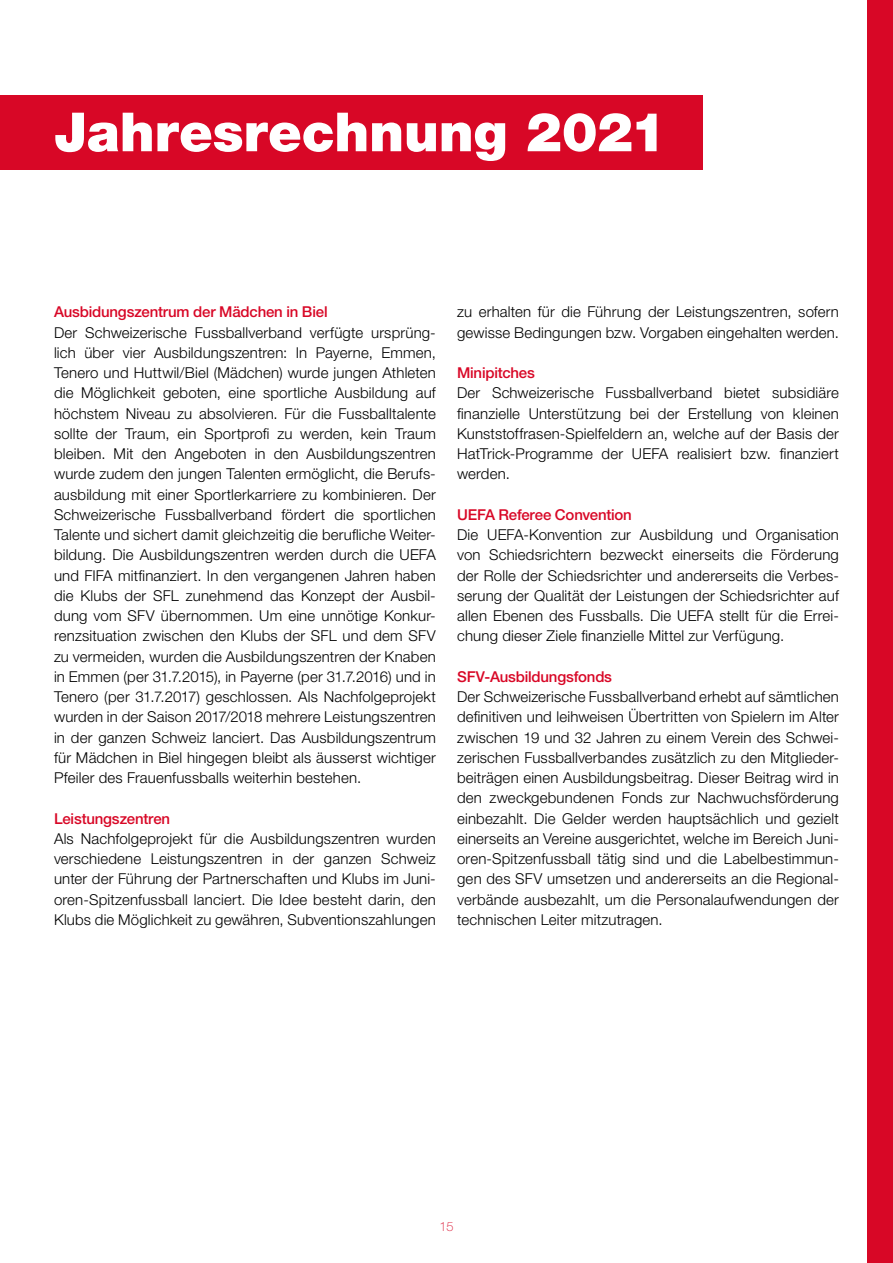
<style>
.page{position:relative;width:893px;height:1263px;background:#fff}
.page>*{position:absolute;margin:0;border:0;box-sizing:border-box;transform-origin:0 0}
.t1{font:900 54px "Helvetica Neue LT Std";letter-spacing:-.005em;color:#fff}
.t2{font:300 15px/20.2px "Helvetica Neue LT Std";letter-spacing:.01em;color:#000;text-align:justify}
.t3{font:500 15px "Helvetica Neue LT Std";letter-spacing:-.015em;color:#d80726}
.t4{font:100 12.75px "Helvetica Neue LT Std";color:#d80726}
</style>
<div class="page">
<div style="left:0;top:95px;width:702px;height:75px;background:#d80726"></div>
<hr style="left:0;top:0;width:1px;height:1263px;background:#d80726">
<div style="left:867px;top:0;width:26px;height:1263px;background:#d80726"></div>
<h1 class="t1" style="left:54px;top:100px;width:614px">Jahresrechnung 2021</h1>
<p class="t3" style="left:54px;top:303px;width:275px">Ausbidungszentrum der Mädchen in Biel</p>
<p class="t2" style="left:54px;top:322px;width:383px">Der Schweizerische Fussballverband verfügte ursprüng&shy;lich über vier Ausbildungszentren: In Payerne, Emmen, Tenero und Huttwil/Biel (Mädchen) wurde jungen Athleten die Möglichkeit geboten, eine sportliche Ausbildung auf höchstem Niveau zu absolvieren. Für die Fussballtalente sollte der Traum, ein Sportprofi zu werden, kein Traum bleiben. Mit den Angeboten in den Ausbildungszentren wurde zudem den jungen Talenten ermöglicht, die Berufs&shy;ausbildung mit einer Sportlerkarriere zu kombinieren. Der Schweizerische Fussballverband fördert die sportlichen Talente und sichert damit gleichzeitig die berufliche Weiter&shy;bildung. Die Ausbildungszentren werden durch die UEFA und FIFA mitfinanziert. In den vergangenen Jahren haben die Klubs der SFL zunehmend das Konzept der Ausbil&shy;dung vom SFV übernommen. Um eine unnötige Konkur&shy;renzsituation zwischen den Klubs der SFL und dem SFV zu vermeiden, wurden die Ausbildungszentren der Knaben in Emmen (per 31.7.2015), in Payerne (per 31.7.2016) und in Tenero (per 31.7.2017) geschlossen. Als Nachfolgeprojekt wurden in der Saison 2017/2018 mehrere Leistungszentren in der ganzen Schweiz lanciert. Das Ausbildungszentrum für Mädchen in Biel hingegen bleibt als äusserst wichtiger Pfeiler des Frauenfussballs weiterhin bestehen.</p>
<p class="t3" style="left:54px;top:809px;width:118px">Leistungszentren</p>
<p class="t2" style="left:54px;top:828px;width:383px">Als Nachfolgeprojekt für die Ausbildungszentren wurden verschiedene Leistungszentren in der ganzen Schweiz unter der Führung der Partnerschaften und Klubs im Juni&shy;oren-Spitzenfussball lanciert. Die Idee besteht darin, den Klubs die Möglichkeit zu gewähren, Subventionszahlungen</p>
<p class="t2" style="left:457px;top:301px;width:383px">zu erhalten für die Führung der Leistungszentren, sofern gewisse Bedingungen bzw. Vorgaben eingehalten werden.</p>
<p class="t3" style="left:457px;top:364px;width:79px">Minipitches</p>
<p class="t2" style="left:457px;top:382px;width:383px">Der Schweizerische Fussballverband bietet subsidiäre finanzielle Unterstützung bei der Erstellung von kleinen Kunststoffrasen-Spielfeldern an, welche auf der Basis der HatTrick-Programme der UEFA realisiert bzw. finanziert werden.</p>
<p class="t3" style="left:457px;top:505px;width:176px">UEFA Referee Convention</p>
<p class="t2" style="left:457px;top:524px;width:383px">Die UEFA-Konvention zur Ausbildung und Organisation von Schiedsrichtern bezweckt einerseits die Förderung der Rolle der Schiedsrichter und andererseits die Verbes&shy;serung der Qualität der Leistungen der Schiedsrichter auf allen Ebenen des Fussballs. Die UEFA stellt für die Errei&shy;chung dieser Ziele finanzielle Mittel zur Verfügung.</p>
<p class="t3" style="left:457px;top:667px;width:156px">SFV-Ausbildungsfonds</p>
<p class="t2" style="left:457px;top:686px;width:383px">Der Schweizerische Fussballverband erhebt auf sämtlichen definitiven und leihweisen Übertritten von Spielern im Alter zwischen 19 und 32 Jahren zu einem Verein des Schwei&shy;zerischen Fussballverbandes zusätzlich zu den Mitglieder&shy;beiträgen einen Ausbildungsbeitrag. Dieser Beitrag wird in den zweckgebundenen Fonds zur Nachwuchsförderung einbezahlt. Die Gelder werden hauptsächlich und gezielt einerseits an Vereine ausgerichtet, welche im Bereich Juni&shy;oren-Spitzenfussball tätig sind und die Labelbestimmun&shy;gen des SFV umsetzen und andererseits an die Regional&shy;verbände ausbezahlt, um die Personalaufwendungen der technischen Leiter mitzutragen.</p>
<p class="t4" style="left:439px;top:1219px;width:16px">15</p>
</div>
